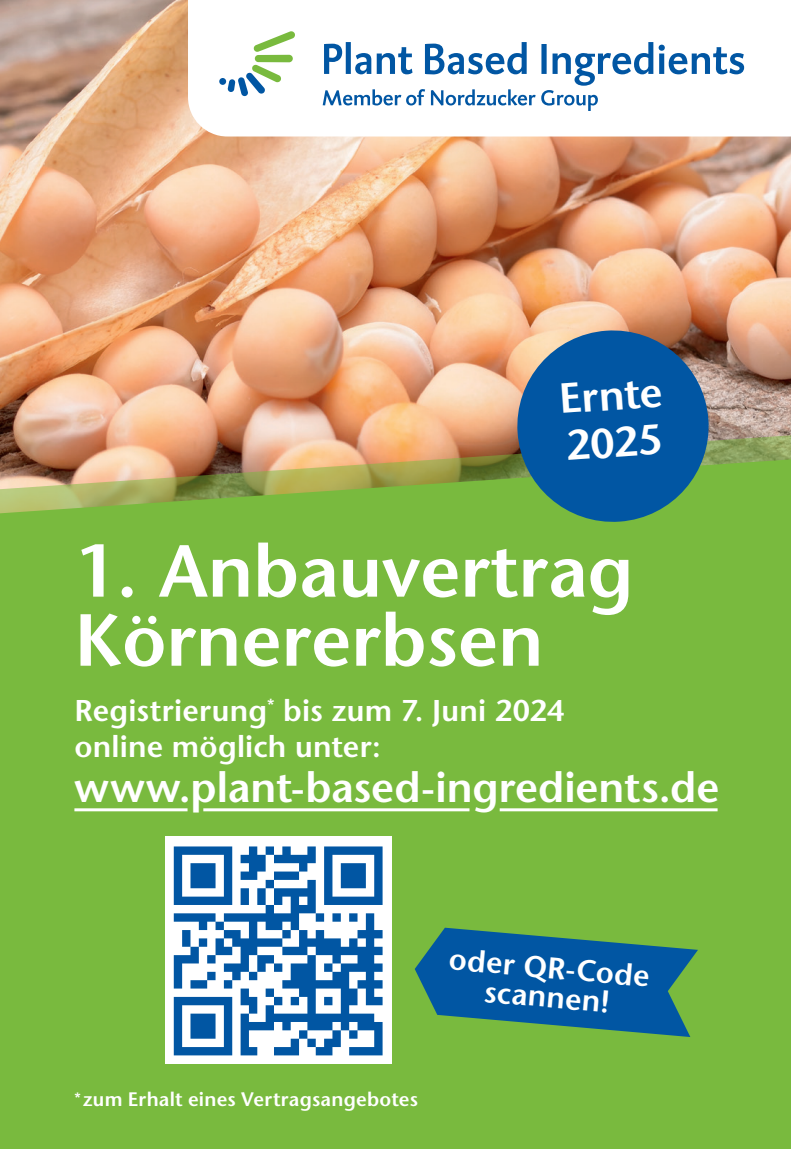
<style>
.page{position:relative;width:791px;height:1149px;background:#fff}
.page>*{position:absolute;margin:0;border:0;box-sizing:border-box;transform-origin:0 0}
.t1{font:600 73.5px/69px "Stone Sans Std";color:#fff}
.t2{font:600 42px/47.1px "Stone Sans Std";color:#fff}
.t3{font:600 30px/29.4px "Stone Sans Std";letter-spacing:.01em;color:#fff;text-align:center}
.t4{font:600 19.5px "Stone Sans Std";letter-spacing:.015em;color:#fff}
</style>
<div class="page">
<img style="left:0;top:0;width:791px;height:435px">
<img style="left:0;top:435px;width:791px;height:24px">
<div style="left:0;top:459px;width:791px;height:689px;background:#79ba3e"></div>
<svg style="left:188px;top:0;width:603px;height:136px"></svg>
<svg style="left:219px;top:31px;width:76px;height:65px"></svg>
<svg style="left:323px;top:42px;width:421px;height:69px"></svg>
<svg style="left:514px;top:327px;width:198px;height:198px;background:#2c6b90"></svg>
<svg style="left:415px;top:927px;width:283px;height:109px;background:#227186"></svg>
<hr style="left:74px;top:808px;width:114px;height:3px;background:#fff">
<hr style="left:203px;top:808px;width:266px;height:3px;background:#fff">
<hr style="left:500px;top:808px;width:217px;height:3px;background:#fff">
<div style="left:165px;top:836px;width:227px;height:227px;background:#fff"></div>
<svg style="left:174px;top:846px;width:209px;height:209px"></svg>
<h2 class="t2" style="left:557px;top:375px;width:105px;rotate:-4deg">Ernte<br>2025</h2>
<h1 class="t1" style="left:74px;top:536px;width:560px">1. Anbauvertrag<br>Körnererbsen</h1>
<p class="t3" style="left:74px;top:692px;width:491px;line-height:36px;text-align:left">Registrierung<sup>*</sup> bis zum 7. Juni 2024 online möglich unter:</p>
<h2 class="t2" style="left:74px;top:763px;width:647px">www.plant-based-ingredients.de</h2>
<p class="t4" style="left:74px;top:1087px;width:345px"><sup>*</sup>zum Erhalt eines Vertragsangebotes</p>
<p class="t3" style="left:450px;top:943px;width:203px;rotate:5deg">oder QR-Code scannen!</p>
</div>
